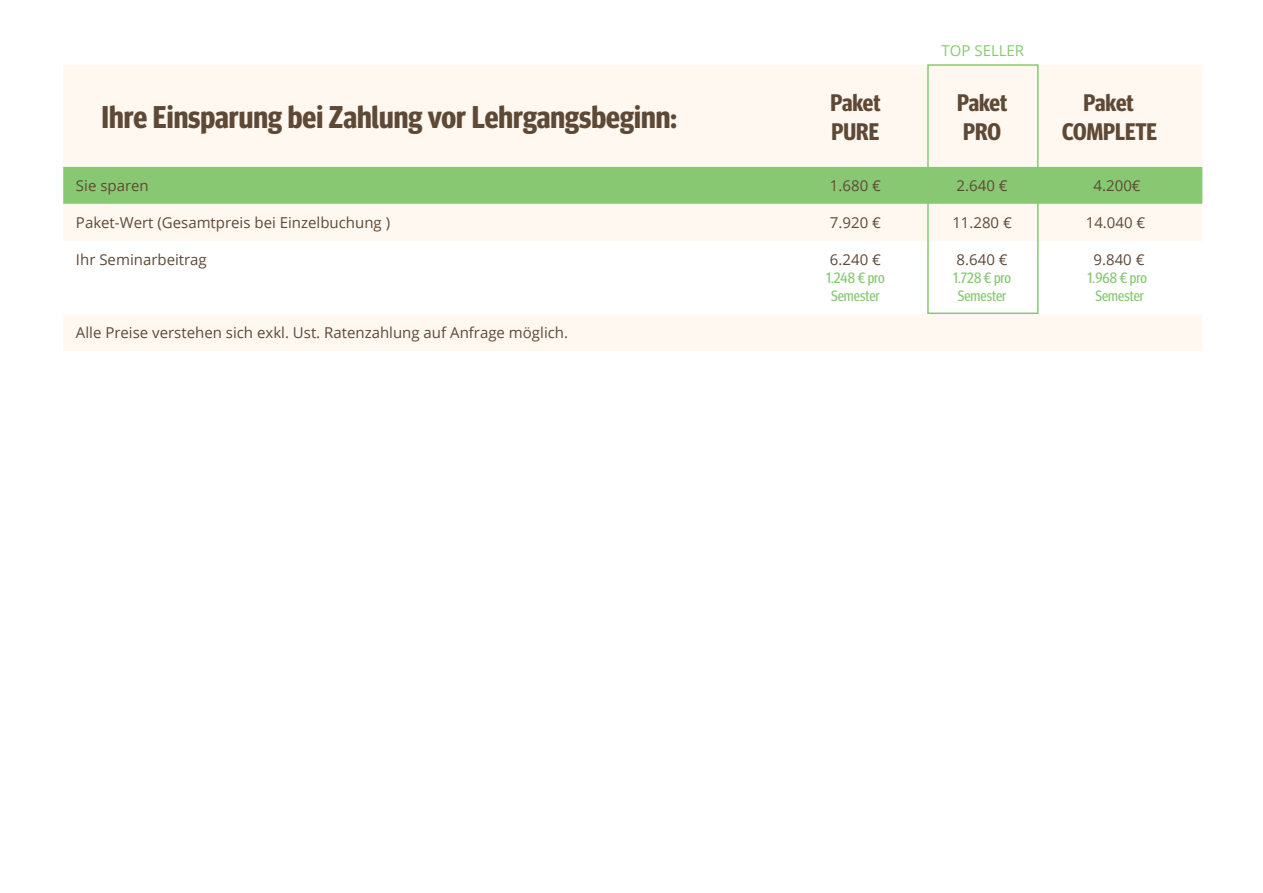
<style>
.page{position:relative;width:1263px;height:893px;background:#fff}
.page>*{position:absolute;margin:0;border:0;box-sizing:border-box;transform-origin:0 0}
.t1{font:700 31.5px "Meta Headline Cond OT";color:#5e4936}
.t2{font:700 24px "Meta Headline Cond OT";color:#5e4936}
.t3{font:15px "Open Sans";color:#5e4936}
.t4{font:15px/18px "Meta Headline Cond OT";color:#88c873;text-align:center}
.t5{font:15px "Open Sans";color:#88c873}
</style>
<div class="page">
<div style="left:63px;top:65px;width:1139px;height:102px;background:#fff8f1"></div>
<div style="left:63px;top:167px;width:1139px;height:37px;background:#88c873"></div>
<svg style="left:63px;top:204px;width:1139px;height:147px;fill:#fff8f2"></svg>
<div style="left:927px;top:64px;width:111px;height:250px;border:2px solid #88c873"></div>
<p class="t1" style="left:101px;top:98px;width:577px">Ihre Einsparung bei Zahlung vor Lehrgangsbeginn:</p>
<p class="t2" style="left:830px;top:88px;width:52px">Paket</p>
<p class="t2" style="left:832px;top:117px;width:49px">PURE</p>
<p class="t5" style="left:941px;top:41px;width:84px">TOP SELLER</p>
<p class="t2" style="left:957px;top:88px;width:52px">Paket</p>
<p class="t2" style="left:963px;top:117px;width:39px">PRO</p>
<p class="t2" style="left:1083px;top:88px;width:52px">Paket</p>
<p class="t2" style="left:1062px;top:117px;width:96px">COMPLETE</p>
<p class="t3" style="left:76px;top:175px;width:74px">Sie sparen</p>
<p class="t3" style="left:830px;top:175px;width:53px">1.680 €</p>
<p class="t3" style="left:957px;top:175px;width:53px">2.640 €</p>
<p class="t3" style="left:1093px;top:175px;width:49px">4.200€</p>
<p class="t3" style="left:76px;top:212px;width:316px">Paket-Wert (Gesamtpreis bei Einzelbuchung )</p>
<p class="t3" style="left:830px;top:212px;width:53px">7.920 €</p>
<p class="t3" style="left:952px;top:212px;width:61px">11.280 €</p>
<p class="t3" style="left:1086px;top:212px;width:61px">14.040 €</p>
<p class="t3" style="left:76px;top:249px;width:132px">Ihr Seminarbeitrag</p>
<p class="t3" style="left:830px;top:249px;width:53px">6.240 €</p>
<p class="t4" style="left:826px;top:269px;width:60px">1.248 € pro<br>Semester</p>
<p class="t3" style="left:957px;top:249px;width:53px">8.640 €</p>
<p class="t4" style="left:953px;top:269px;width:59px">1.728 € pro</p>
<p class="t4" style="left:958px;top:287px;width:50px">Semester</p>
<p class="t3" style="left:1093px;top:249px;width:53px">9.840 €</p>
<p class="t4" style="left:1087px;top:269px;width:61px">1.968 € pro</p>
<p class="t4" style="left:1095px;top:287px;width:50px">Semester</p>
<p class="t3" style="left:76px;top:322px;width:494px">Alle Preise verstehen sich exkl. Ust. Ratenzahlung auf Anfrage möglich.</p>
</div>
